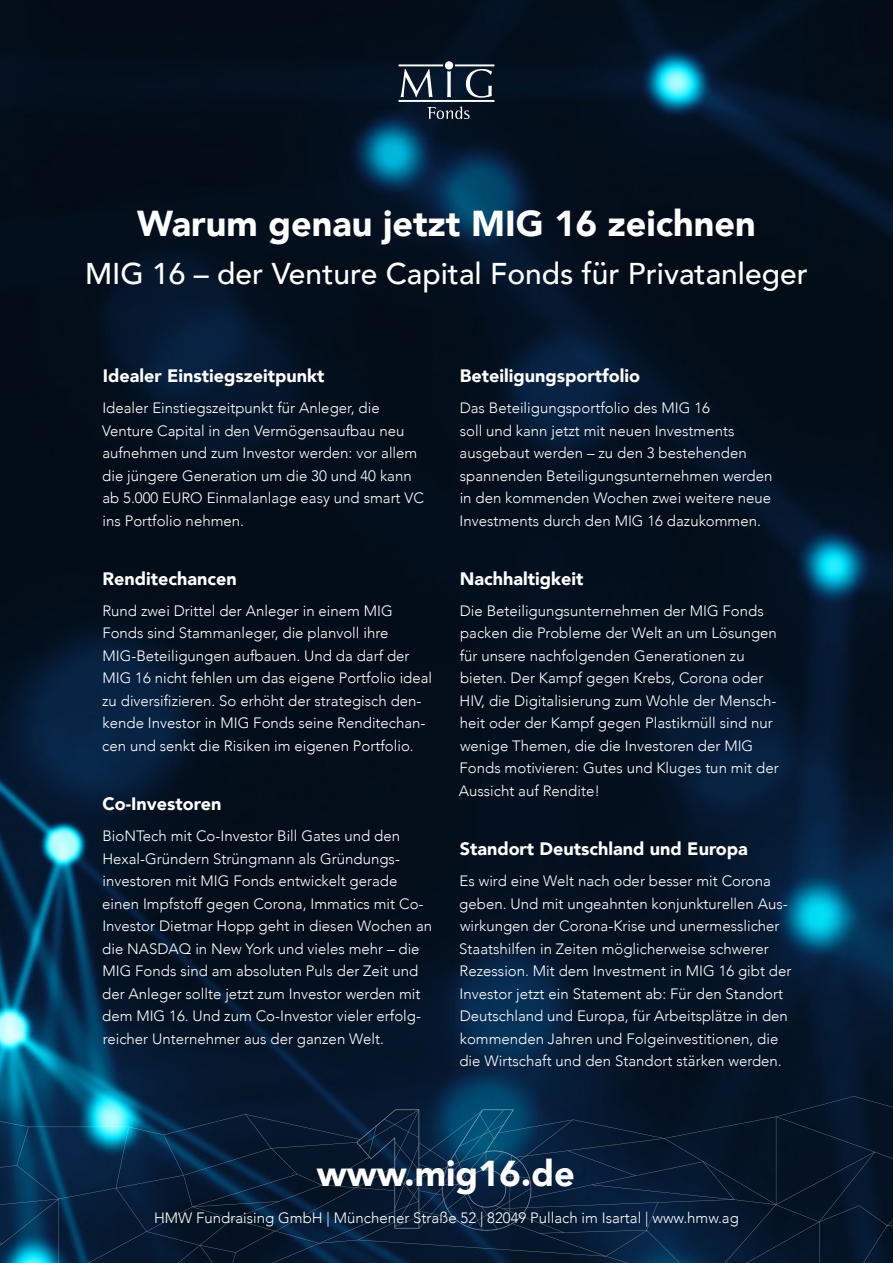
<style>
.page{position:relative;width:893px;height:1263px;background:#fff}
.page>*{position:absolute;margin:0;border:0;box-sizing:border-box;transform-origin:0 0}
.t1{font:900 36px "Avenir";color:#fff}
.t2{font:500 30px "Avenir";color:#fff}
.t3{font:900 18px "Avenir";color:#fff}
.fließ{font:300 15px/22.5px "Avenir";color:#fff}
</style>
<div class="page">
<img style="left:0;top:0;width:893px;height:1096px">
<svg style="left:0;top:1096px;width:893px;height:167px;background:#08243d"></svg>
<svg style="left:427px;top:107px;width:43px;height:12px"></svg>
<hr style="left:398px;top:100px;width:96px;height:2px;background:#fff">
<svg style="left:398px;top:64px;width:96px;height:34px;background:#3b4858"></svg>
<div style="left:445px;top:61px;width:8px;height:9px;background:#fff;border-radius:50%"></div>
<p class="t1" style="left:137px;top:192px;width:620px">Warum genau jetzt MIG 16 zeichnen</p>
<p class="t2" style="left:85px;top:247px;width:724px">MIG 16 – der Venture Capital Fonds für Privatanleger</p>
<p class="t3" style="left:103px;top:360px;width:223px">Idealer Einstiegszeitpunkt</p>
<p class="fließ" style="left:102px;top:397px;width:323px">Idealer Einstiegszeitpunkt für Anleger, die Venture Capital in den Vermögensaufbau neu aufnehmen und zum Investor werden: vor allem die jüngere Generation um die 30 und 40 kann ab 5.000 EURO Einmalanlage easy und smart VC ins Portfolio nehmen.</p>
<p class="t3" style="left:460px;top:360px;width:182px">Beteiligungsportfolio</p>
<p class="fließ" style="left:460px;top:397px;width:314px">Das Beteiligungsportfolio des MIG 16<br>soll und kann jetzt mit neuen Investments ausgebaut werden – zu den 3 bestehenden spannenden Beteiligungsunternehmen werden in den kommenden Wochen zwei weitere neue Investments durch den MIG 16 dazukommen.</p>
<p class="t3" style="left:103px;top:563px;width:136px">Renditechancen</p>
<p class="fließ" style="left:102px;top:599px;width:331px">Rund zwei Drittel der Anleger in einem MIG Fonds sind Stammanleger, die planvoll ihre MIG-Beteiligungen aufbauen. Und da darf der MIG 16 nicht fehlen um das eigene Portfolio ideal zu diversifizieren. So erhöht der strategisch den&shy;kende Investor in MIG Fonds seine Renditechan&shy;cen und senkt die Risiken im eigenen Portfolio.</p>
<p class="t3" style="left:460px;top:563px;width:125px">Nachhaltigkeit</p>
<p class="fließ" style="left:459px;top:599px;width:321px">Die Beteiligungsunternehmen der MIG Fonds packen die Probleme der Welt an um Lösungen für unsere nachfolgenden Generationen zu bieten. Der Kampf gegen Krebs, Corona oder HIV, die Digitalisierung zum Wohle der Mensch&shy;heit oder der Kampf gegen Plastikmüll sind nur wenige Themen, die die Investoren der MIG Fonds motivieren: Gutes und Kluges tun mit der Aussicht auf Rendite!</p>
<p class="t3" style="left:102px;top:789px;width:120px">Co-Investoren</p>
<p class="fließ" style="left:102px;top:825px;width:332px">BioNTech mit Co-Investor Bill Gates und den Hexal-Gründern Strüngmann als Gründungs&shy;investoren mit MIG Fonds entwickelt gerade einen Impfstoff gegen Corona, Immatics mit Co-Investor Dietmar Hopp geht in diesen Wochen an die NASDAQ in New York und vieles mehr – die MIG Fonds sind am absoluten Puls der Zeit und der Anleger sollte jetzt zum Investor werden mit dem MIG 16. Und zum Co-Investor vieler erfolg&shy;reicher Unternehmer aus der ganzen Welt.</p>
<p class="t3" style="left:460px;top:834px;width:290px">Standort Deutschland und Europa</p>
<p class="fließ" style="left:459px;top:870px;width:334px">Es wird eine Welt nach oder besser mit Corona geben. Und mit ungeahnten konjunkturellen Aus&shy;wirkungen der Corona-Krise und unermesslicher Staatshilfen in Zeiten möglicherweise schwerer Rezession. Mit dem Investment in MIG 16 gibt der Investor jetzt ein Statement ab: Für den Standort Deutschland und Europa, für Arbeitsplätze in den kommenden Jahren und Folgeinvestitionen, die die Wirtschaft und den Standort stärken werden.</p>
<p class="t1" style="left:317px;top:1143px;width:259px">www.mig16.de</p>
<p class="fließ" style="left:154px;top:1207px;width:586px">HMW Fundraising GmbH | Münchener Straße 52 | 82049 Pullach im Isartal | www.hmw.ag</p>
</div>
